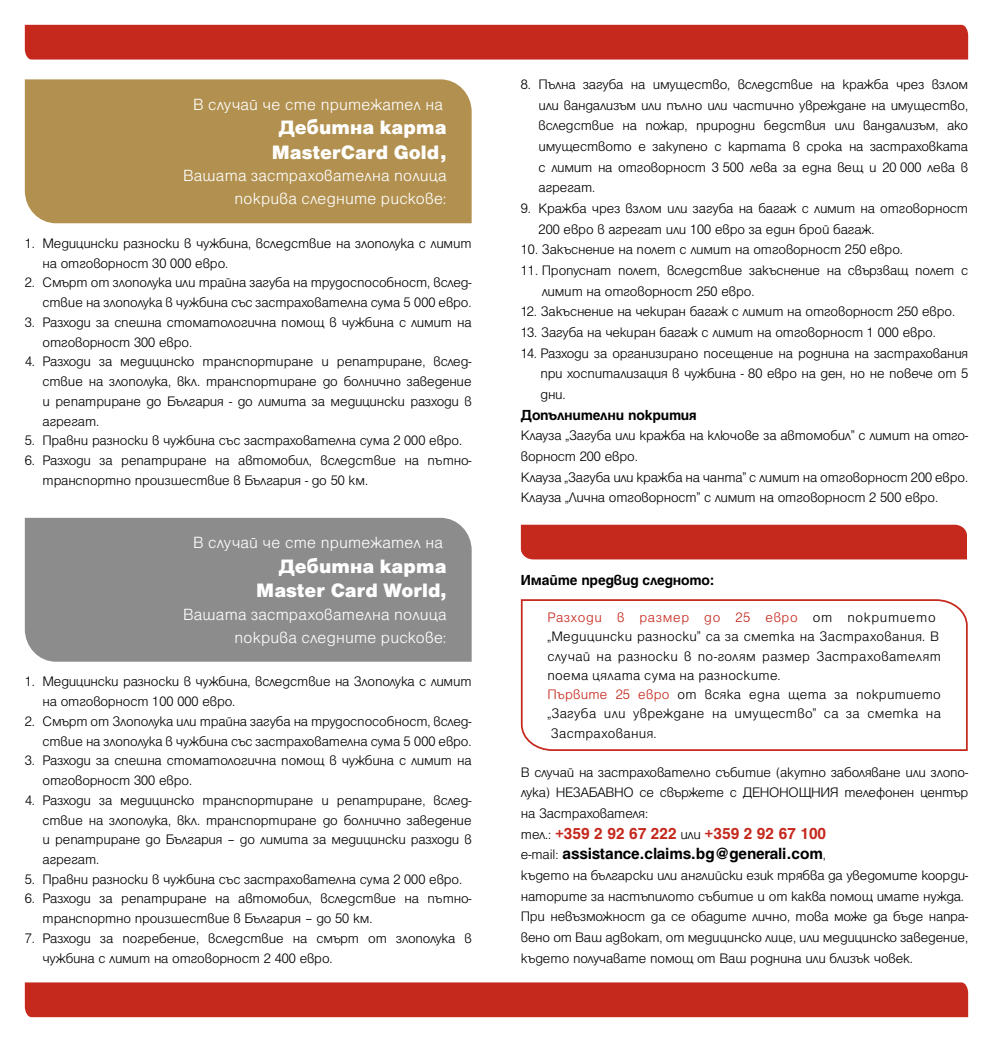
<style>
.page{position:relative;width:993px;height:1042px;background:#fff}
.page>*{position:absolute;margin:0;border:0;box-sizing:border-box;transform-origin:0 0}
.t1{font:900 21px/24.5px "Helen Bg";letter-spacing:.005em;color:#fff;text-align:center}
.t2{font:300 17.5px/22.8px "Helen Bg";letter-spacing:.01em;color:#fff;text-align:right}
.t3{font:700 17.5px/20.7px "Helen Bg";letter-spacing:-.005em;color:#000}
.t4{font:700 15.75px "Helen Bg";letter-spacing:-.01em;color:#000}
.t5{font:300 14.88px/20.7px "Helen Bg";letter-spacing:-.005em;color:#000}
.t6{font:300 14.88px/19.2px "Helen Bg";letter-spacing:.02em;color:#000}
.s1{color:#c5281c}
.s2{font-weight:300;font-size:14.88px}
</style>
<div class="page">
<div style="left:25px;top:79px;width:446px;height:144px;background:#b29150"></div>
<div style="left:25px;top:518px;width:446px;height:144px;background:#8c8c8c"></div>
<svg style="left:520px;top:599px;width:448px;height:152px"></svg>
<div style="left:25px;top:25px;width:942px;height:35px;background:#c5281c"></div>
<div style="left:25px;top:982px;width:942px;height:35px;background:#c5281c"></div>
<div style="left:520px;top:525px;width:446px;height:34px;background:#c5281c"></div>
<p class="t2" style="left:193px;top:93px;width:251px">В случай че сте притежател на</p>
<h1 class="t1" style="left:272px;top:115px;width:176px">Дебитнa картa<br>MasterCard Gold ,</h1>
<p class="t2" style="left:183px;top:164px;width:265px">Вашата застрахователна полица покрива следните рискове:</p>
<p class="t5" style="left:43px;top:233px;width:430px;line-height:19.8px;text-indent:-18px">1. Медицински разноски в чужбина, вследствие на злополука с лимит на отговорност 30 000 евро.</p>
<p class="t5" style="left:25px;top:273px;width:448px;line-height:19.8px;text-align:right">2. Смърт от злополука или трайна загуба на трудоспособност, вслед&shy;ствие на злополука в чужбина със застрахователна сума 5 000 евро.</p>
<p class="t5" style="left:43px;top:312px;width:430px;line-height:19.8px;text-indent:-18px">3. Разходи за спешна стоматологична помощ в чужбина с лимит на отговорност 300 евро.</p>
<p class="t5" style="left:43px;top:352px;width:430px;line-height:19.8px;text-align:justify;text-indent:-18px">4. Разходи за медицинско транспортиране и репатриране, вслед&shy;ствие на злополука, вкл. транспортиране до болнично заведение и репатриране до България - до лимита за медицински разходи в агрегат.</p>
<p class="t5" style="left:25px;top:430px;width:439px">5. Правни разноски в чужбина със застрахователна сума 2 000 евро.</p>
<p class="t5" style="left:43px;top:450px;width:430px;line-height:19.8px;text-indent:-18px">6. Разходи за репатриране на автомобил, вследствие на пътно&shy;транспортно произшествие в България - до 50 км.</p>
<p class="t2" style="left:193px;top:531px;width:251px">В случай че сте притежател на</p>
<h1 class="t1" style="left:256px;top:553px;width:192px;text-align:right">Дебитнa картa<br>Master Card World,</h1>
<p class="t2" style="left:183px;top:603px;width:265px">Вашата застрахователна полица покрива следните рискове:</p>
<p class="t5" style="left:43px;top:672px;width:430px;line-height:19.8px;text-indent:-18px">1. Медицински разноски в чужбина, вследствие на Злополука с лимит на отговорност 100 000 евро.</p>
<p class="t5" style="left:25px;top:711px;width:448px;line-height:19.8px;text-align:right">2. Смърт от Злополука или трайна загуба на трудоспособност, вслед&shy;ствие на злополука в чужбина със застрахователна сума 5 000 евро.</p>
<p class="t5" style="left:43px;top:750px;width:430px;line-height:19.8px;text-indent:-18px">3. Разходи за спешна стоматологична помощ в чужбина с лимит на отговорност 300 евро.</p>
<p class="t5" style="left:43px;top:790px;width:430px;line-height:19.8px;text-align:justify;text-indent:-18px">4. Разходи за медицинско транспортиране и репатриране, вслед&shy;ствие на злополука, вкл. транспортиране до болнично заведение и репатриране до България – до лимита за медицински разходи в агрегат.</p>
<p class="t5" style="left:25px;top:868px;width:439px">5. Правни разноски в чужбина със застрахователна сума 2 000 евро.</p>
<p class="t5" style="left:43px;top:889px;width:430px;line-height:19.8px;text-indent:-18px">6. Разходи за репатриране на автомобил, вследствие на пътно&shy;транспортно произшествие в България – до 50 км.</p>
<p class="t5" style="left:43px;top:928px;width:430px;line-height:19.8px;text-indent:-18px">7. Разходи за погребение, вследствие на смърт от злополука в чужбина с лимит на отговорност 2 400 евро.</p>
<p class="t5" style="left:538px;top:74px;width:431px;text-align:justify;text-indent:-18px">8. Пълна загуба на имущество, вследствие на кражба чрез взлом или вандализъм или пълнo или частично увреждане на имущество, вследствие на пожар, природни бедствия или вандализъм, ако имуществото е закупено с картата в срока на застраховката с лимит на отговорност 3 500 лева за една вещ и 20 000 лева в агрегат.</p>
<p class="t5" style="left:538px;top:198px;width:431px;text-indent:-18px">9. Кражба чрез взлом или загуба на багаж с лимит на отговорност<br>200 евро в агрегат или 100 евро за един брой багаж.</p>
<p class="t5" style="left:520px;top:239px;width:383px">10. Закъснение на полет с лимит на отговорност 250 евро.</p>
<p class="t5" style="left:541px;top:260px;width:427px;text-indent:-21px">11. Пропуснат полет, вследствие закъснение на свързващ полет с лимит на отговорност 250 евро.</p>
<p class="t5" style="left:520px;top:301px;width:435px">12. Закъснение на чекиран багаж с лимит на отговорност 250 евро.</p>
<p class="t5" style="left:520px;top:322px;width:416px">13. Загуба на чекиран багаж с лимит на отговорност 1 000 евро.</p>
<p class="t5" style="left:540px;top:342px;width:429px;text-align:justify;text-indent:-20px">14. Разходи за организирано посещение на роднина на застрахования при хоспитализация в чужбина - 80 евро на ден, но не повече от 5 дни.</p>
<p class="t4" style="left:520px;top:408px;width:177px">Допълнителни покрития</p>
<p class="t5" style="left:520px;top:425px;width:448px">Клауза „Загуба или кражба на ключове за автомобил” с лимит на отго&shy;ворност 200 евро.<br>Клауза „Загуба или кражба на чанта” с лимит на отговорност 200 евро.<br>Kлауза „Лична отговорност” с лимит на отговорност 2 500 евро.</p>
<p class="t4" style="left:520px;top:574px;width:195px">Имайте предвид следното:</p>
<p class="t6" style="left:547px;top:608px;width:395px"><span class="s1">Разходи в размер до 25 евро</span> от покритието „Медицински разноски” са за сметка на Застрахования. В случай на разноски в по-голям размер Застрахователят поема цялата сума на разноските.<br><span class="s1">Първите 25 евро</span> от всяка една щета за покритието „Загуба или увреждане на имущество” са за сметка на Застрахования.</p>
<p class="t5" style="left:520px;top:761px;width:448px;text-align:justify">В случай на застрахователно събитие (акутно заболяване или злопо&shy;лука) НЕЗАБАВНО се свържете с ДЕНОНОЩНИЯ телефонен център на Застрахователя:</p>
<p class="t3" style="left:520px;top:824px;width:307px"><span class="s2">тел.:</span> <span class="s1">+359 2 92 67 222</span> <span class="s2">или</span> <span class="s1">+359 2 92 67 100 </span><span class="s2">e-mail:</span> assistance.claims.bg@generali.com<span class="s2">,</span></p>
<p class="t5" style="left:520px;top:865px;width:448px">където на български или английски език трябва да уведомите коорди&shy;наторите за настъпилото събитие и от каква помощ имате нужда.<br>При невъзможност да се обадите лично, това може да бъде напра&shy;вено от Ваш адвокат, от медицинско лице, или медицинско заведение, където получавате помощ от Ваш роднина или близък човек.</p>
</div>
